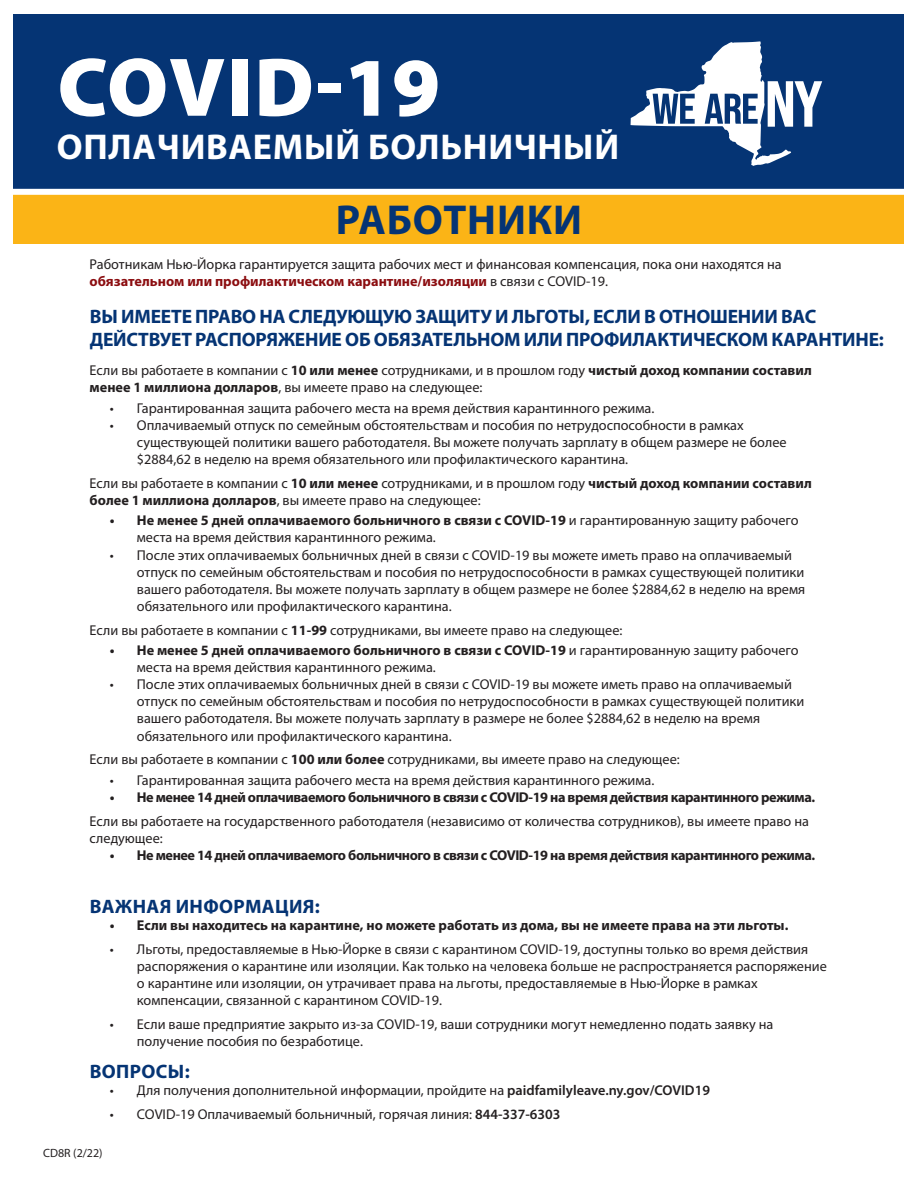
<style>
.page{position:relative;width:918px;height:1188px;background:#fff}
.page>*{position:absolute;margin:0;border:0;box-sizing:border-box;transform-origin:0 0}
.t1{font:900 84px "Myriad Pro";letter-spacing:.01em;color:#fff}
.t2{font:700 42px "Myriad Pro";letter-spacing:.02em;color:#053474}
.t3{font:700 36px "Myriad Pro";letter-spacing:.02em;color:#fff}
.Body{font:700 19.5px/23.4px "Myriad Pro";letter-spacing:-.01em;color:#053474}
.Body-2{font:700 19.5px "Myriad Pro";letter-spacing:.02em;color:#053474}
.Body-3{font:14.25px/17.1px "Myriad Pro";color:#231f20}
.t4{font:700 14.25px "Myriad Pro";letter-spacing:-.03em;color:#231f20}
.t5{font:700 14.25px "Myriad Pro";color:#231f20}
.t6{font:12px "Myriad Pro";color:#231f20}
.s1{font-weight:700;color:#8b0d10}
.s2{font-weight:700}
.s3{font-weight:600}
</style>
<div class="page">
<div style="left:14px;top:14px;width:890px;height:179px;background:#053474"></div>
<div style="left:14px;top:194px;width:890px;height:50px;background:#fbb416"></div>
<div style="left:0;top:189px;width:918px;height:6px;background:#fff"></div>
<svg style="left:631px;top:41px;width:191px;height:125px"></svg>
<p class="t1" style="left:57px;top:40px;width:384px">COVID-19</p>
<p class="t3" style="left:57px;top:123px;width:564px">OПЛАЧИВАЕМЫЙ БОЛЬНИЧНЫЙ</p>
<p class="t2" style="left:336px;top:193px;width:248px">РАБОТНИКИ</p>
<p class="Body-3" style="left:90px;top:255px;width:694px">Работникам Нью-Йорка гарантируется защита рабочих мест и финансовая компенсация, пока они находятся на <span class="s1">обязательном или профилактическом карантине/изоляции</span> в связи с COVID-19.</p>
<p class="Body" style="left:90px;top:304px;width:796px">ВЫ ИМЕЕТЕ ПРАВО НА СЛЕДУЮЩУЮ ЗАЩИТУ И ЛЬГОТЫ, ЕСЛИ В ОТНОШЕНИИ ВАС<br>ДЕЙСТВУЕТ РАСПОРЯЖЕНИЕ ОБ ОБЯЗАТЕЛЬНОМ ИЛИ ПРОФИЛАКТИЧЕСКОМ КАРАНТИНЕ:</p>
<p class="Body-3" style="left:90px;top:362px;width:724px">Если вы работаете в компании с <span class="s2">10 или менее</span> сотрудниками, и в прошлом году <span class="s2">чистый доход компании составил менее 1 миллиона долларов</span>, вы имеете право на следующее:</p>
<p class="Body-3" style="left:110px;top:399px;width:546px">• Гарантированная защита рабочего места на время действия карантинного режима.</p>
<p class="Body-3" style="left:137px;top:416px;width:651px;text-indent:-27px">• Оплачиваемый отпуск по семейным обстоятельствам и пособия по нетрудоспособности в рамках существующей политики вашего работодателя. Вы можете получать зарплату в общем размере не более $2884,62 в неделю на время обязательного или профилактического карантина.</p>
<p class="Body-3" style="left:90px;top:474px;width:724px">Если вы работаете в компании с <span class="s2">10 или менее</span> сотрудниками, и в прошлом году <span class="s2">чистый доход компании составил более 1 миллиона долларов</span>, вы имеете право на следующее:</p>
<p class="Body-3" style="left:137px;top:512px;width:663px;text-indent:-27px"><span class="s2">• Не менее 5 дней оплачиваемого больничного в связи с COVID-19</span> и гарантированную защиту рабочего места на время действия карантинного режима.</p>
<p class="Body-3" style="left:137px;top:546px;width:670px;text-indent:-27px">• После этих оплачиваемых больничных дней в связи с COVID-19 вы можете иметь право на оплачиваемый отпуск по семейным обстоятельствам и пособия по нетрудоспособности в рамках существующей политики вашего работодателя. Вы можете получать зарплату в общем размере не более $2884,62 в неделю на время обязательного или профилактического карантина.</p>
<p class="Body-3" style="left:90px;top:621px;width:534px">Если вы работаете в компании с <span class="s2">11-99</span> сотрудниками, вы имеете право на следующее:</p>
<p class="Body-3" style="left:137px;top:641px;width:663px;text-indent:-27px"><span class="s2">• Не менее 5 дней оплачиваемого больничного в связи с COVID-19</span> и гарантированную защиту рабочего места на время действия карантинного режима.</p>
<p class="Body-3" style="left:137px;top:676px;width:669px;text-indent:-27px">• После этих оплачиваемых больничных дней в связи с COVID-19 вы можете иметь право на оплачиваемый отпуск по семейным обстоятельствам и пособия по нетрудоспособности в рамках существующей политики вашего работодателя. Вы можете получать зарплату в размере не более $2884,62 в неделю на время обязательного или профилактического карантина.</p>
<p class="Body-3" style="left:90px;top:751px;width:592px">Если вы работаете в компании с <span class="s2">100 или более</span> сотрудниками, вы имеете право на следующее:</p>
<p class="Body-3" style="left:110px;top:771px;width:546px">• Гарантированная защита рабочего места на время действия карантинного режима.</p>
<p class="t4" style="left:110px;top:788px;width:707px">• Не менее 14 дней оплачиваемого больничного в связи с COVID-19 на время действия карантинного режима.</p>
<p class="Body-3" style="left:90px;top:812px;width:721px">Если вы работаете на государственного работодателя (независимо от количества сотрудников), вы имеете право на следующее:</p>
<p class="t4" style="left:110px;top:846px;width:707px">• Не менее 14 дней оплачиваемого больничного в связи с COVID-19 на время действия карантинного режима.</p>
<p class="Body-2" style="left:90px;top:893px;width:232px">ВАЖНАЯ ИНФОРМАЦИЯ:</p>
<p class="t5" style="left:110px;top:916px;width:680px">• Если вы находитесь на карантине, но можете работать из дома, вы не имеете права на эти льготы.</p>
<p class="Body-3" style="left:137px;top:940px;width:692px;text-indent:-27px">• Льготы, предоставляемые в Нью-Йорке в связи с карантином COVID-19, доступны только во время действия распоряжения о карантине или изоляции. Как только на человека больше не распространяется распоряжение о карантине или изоляции, он утрачивает права на льготы, предоставляемые в Нью-Йорке в рамках компенсации, связанной с карантином COVID-19.</p>
<p class="Body-3" style="left:137px;top:1015px;width:638px;text-indent:-27px">• Если ваше предприятие закрыто из-за COVID-19, ваши сотрудники могут немедленно подать заявку на получение пособия по безработице.</p>
<p class="Body-2" style="left:90px;top:1058px;width:101px">ВОПРОСЫ:</p>
<p class="Body-3" style="left:110px;top:1081px;width:602px">• Для получения дополнительной информации, пройдите на <span class="s3">paidfamilyleave.ny.gov/COVID19</span></p>
<p class="Body-3" style="left:110px;top:1105px;width:452px">• COVID-19 Оплачиваемый больничный, горячая линия: <span class="s3">844-337-6303</span></p>
<p class="t6" style="left:43px;top:1145px;width:61px">CD8R (2/22)</p>
</div>
